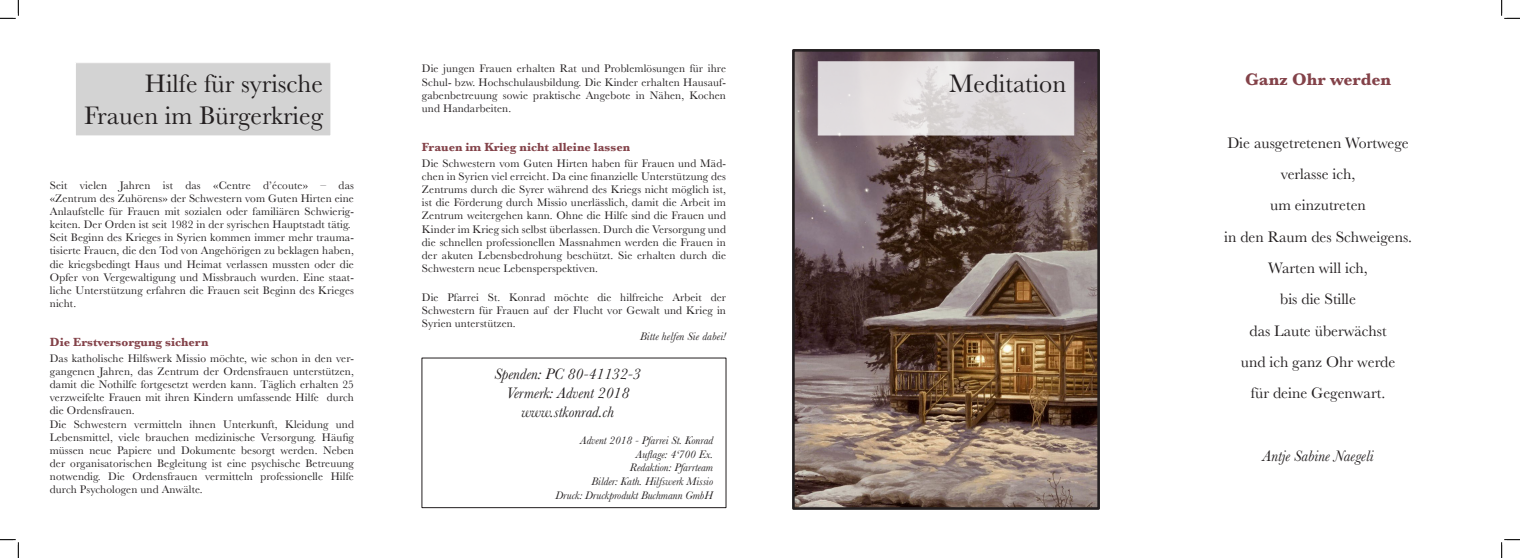
<style>
.page{position:relative;width:1520px;height:558px;background:#fff}
.page>*{position:absolute;margin:0;border:0;box-sizing:border-box;transform-origin:0 0}
.t1{font:26.25px "Baskerville";color:#231f20}
.t2{font:700 17.5px "Baskerville";color:#834249}
.t3{font:15.75px "Baskerville";color:#231f20}
.t4{font:italic 15.75px "Baskerville";color:#231f20}
.t5{font:700 12.25px "Baskerville";color:#834249}
.t6{font:11.38px/13.1px "Baskerville";letter-spacing:.01em;color:#231f20;text-align:justify}
.t7{font:italic 11.38px "Baskerville";color:#231f20}
</style>
<div class="page">
<img style="left:796px;top:53px;width:300px;height:452px">
<div style="left:792px;top:49px;width:308px;height:460px;border:3px solid #231f20"></div>
<svg style="left:818px;top:61px;width:256px;height:74px;background:#e0dcdd"></svg>
<div style="left:75px;top:63px;width:256px;height:73px;background:#d3d3d3"></div>
<div style="left:75px;top:62px;width:256px;height:74px;border:1px solid #fff"></div>
<div style="left:421px;top:357px;width:305px;height:151px;border:1px solid #231f20"></div>
<svg style="left:0;top:0;width:19px;height:19px"></svg>
<svg style="left:0;top:539px;width:19px;height:19px"></svg>
<svg style="left:1501px;top:0;width:19px;height:19px"></svg>
<svg style="left:1501px;top:539px;width:19px;height:19px"></svg>
<p class="t6" style="left:422px;top:62px;width:306px">Die jungen Frauen erhalten Rat und Problemlösungen für ihre Schul- bzw. Hochschulausbildung. Die Kinder erhalten Hausauf&shy;gabenbetreuung sowie praktische Angebote in Nähen, Kochen und Handarbeiten.</p>
<p class="t5" style="left:422px;top:139px;width:210px">Frauen im Krieg nicht alleine lassen</p>
<p class="t6" style="left:422px;top:157px;width:306px">Die Schwestern vom Guten Hirten haben für Frauen und Mäd&shy;chen in Syrien viel erreicht. Da eine finanzielle Unterstützung des Zentrums durch die Syrer während des Kriegs nicht möglich ist, ist die Förderung durch Missio unerlässlich, damit die Arbeit im Zentrum weitergehen kann. Ohne die Hilfe sind die Frauen und Kinder im Krieg sich selbst überlassen. Durch die Versorgung und die schnellen professionellen Massnahmen werden die Frauen in der akuten Lebensbedrohung beschützt. Sie erhalten durch die Schwestern neue Lebensperspektiven.</p>
<p class="t6" style="left:422px;top:290px;width:306px">Die Pfarrei St. Konrad möchte die hilfreiche Arbeit der Schwestern für Frauen auf der Flucht vor Gewalt und Krieg in Syrien unterstützen.</p>
<p class="t7" style="left:640px;top:329px;width:87px">Bitte helfen Sie dabei!</p>
<p class="t1" style="left:145px;top:67px;width:180px">Hilfe für syrische</p>
<p class="t1" style="left:949px;top:67px;width:119px">Meditation</p>
<p class="t1" style="left:84px;top:99px;width:240px">Frauen im Bürgerkrieg</p>
<p class="t6" style="left:50px;top:178px;width:306px">Seit vielen Jahren ist das «Centre d’écoute» – das «Zentrum des Zuhörens» der Schwestern vom Guten Hirten eine Anlaufstelle für Frauen mit sozialen oder familiären Schwierig&shy;keiten. Der Orden ist seit 1982 in der syrischen Hauptstadt tätig.</p>
<p class="t6" style="left:50px;top:231px;width:306px">Seit Beginn des Krieges in Syrien kommen immer mehr trauma&shy;tisierte Frauen, die den Tod von Angehörigen zu beklagen haben, die kriegsbedingt Haus und Heimat verlassen mussten oder die Opfer von Vergewaltigung und Missbrauch wurden. Eine staat&shy;liche Unterstützung erfahren die Frauen seit Beginn des Krieges nicht.</p>
<p class="t5" style="left:50px;top:334px;width:160px">Die Erstversorgung sichern</p>
<p class="t6" style="left:50px;top:352px;width:306px">Das katholische Hilfswerk Missio möchte, wie schon in den ver&shy;gangenen Jahren, das Zentrum der Ordensfrauen unterstützen, damit die Nothilfe fortgesetzt werden kann. Täglich erhalten 25 verzweifelte Frauen mit ihren Kindern umfassende Hilfe durch die Ordensfrauen.</p>
<p class="t6" style="left:50px;top:417px;width:306px">Die Schwestern vermitteln ihnen Unterkunft, Kleidung und Lebensmittel, viele brauchen medizinische Versorgung. Häufig müssen neue Papiere und Dokumente besorgt werden. Neben der organisatorischen Begleitung ist eine psychische Betreuung notwendig. Die Ordensfrauen vermitteln professionelle Hilfe durch Psychologen und Anwälte.</p>
<p class="t4" style="left:494px;top:363px;width:148px">Spenden: PC 80-41132-3</p>
<p class="t4" style="left:506px;top:382px;width:125px">Vermerk: Advent 2018</p>
<p class="t4" style="left:521px;top:401px;width:94px">www.stkonrad.ch</p>
<p class="t7" style="left:580px;top:433px;width:134px">Advent 2018 - Pfarrei St. Konrad</p>
<p class="t7" style="left:636px;top:446px;width:79px">Auflage: 4‘700 Ex.</p>
<p class="t7" style="left:630px;top:460px;width:85px">Redaktion: Pfarrteam</p>
<p class="t7" style="left:592px;top:473px;width:123px">Bilder: Kath. Hilfswerk Missio</p>
<p class="t7" style="left:556px;top:487px;width:159px">Druck: Druckprodukt Buchmann GmbH</p>
<p class="t2" style="left:1245px;top:67px;width:148px">Ganz Ohr werden</p>
<p class="t3" style="left:1227px;top:132px;width:183px">Die ausgetretenen Wortwege</p>
<p class="t3" style="left:1281px;top:164px;width:76px">verlasse ich,</p>
<p class="t3" style="left:1270px;top:195px;width:97px">um einzutreten</p>
<p class="t3" style="left:1224px;top:226px;width:189px">in den Raum des Schweigens.</p>
<p class="t3" style="left:1268px;top:258px;width:101px">Warten will ich,</p>
<p class="t3" style="left:1280px;top:289px;width:77px">bis die Stille</p>
<p class="t3" style="left:1249px;top:320px;width:139px">das Laute überwächst</p>
<p class="t3" style="left:1241px;top:352px;width:156px">und ich ganz Ohr werde</p>
<p class="t3" style="left:1251px;top:383px;width:136px">für deine Gegenwart.</p>
<p class="t4" style="left:1263px;top:445px;width:113px">Antje Sabine Naegeli</p>
</div>
